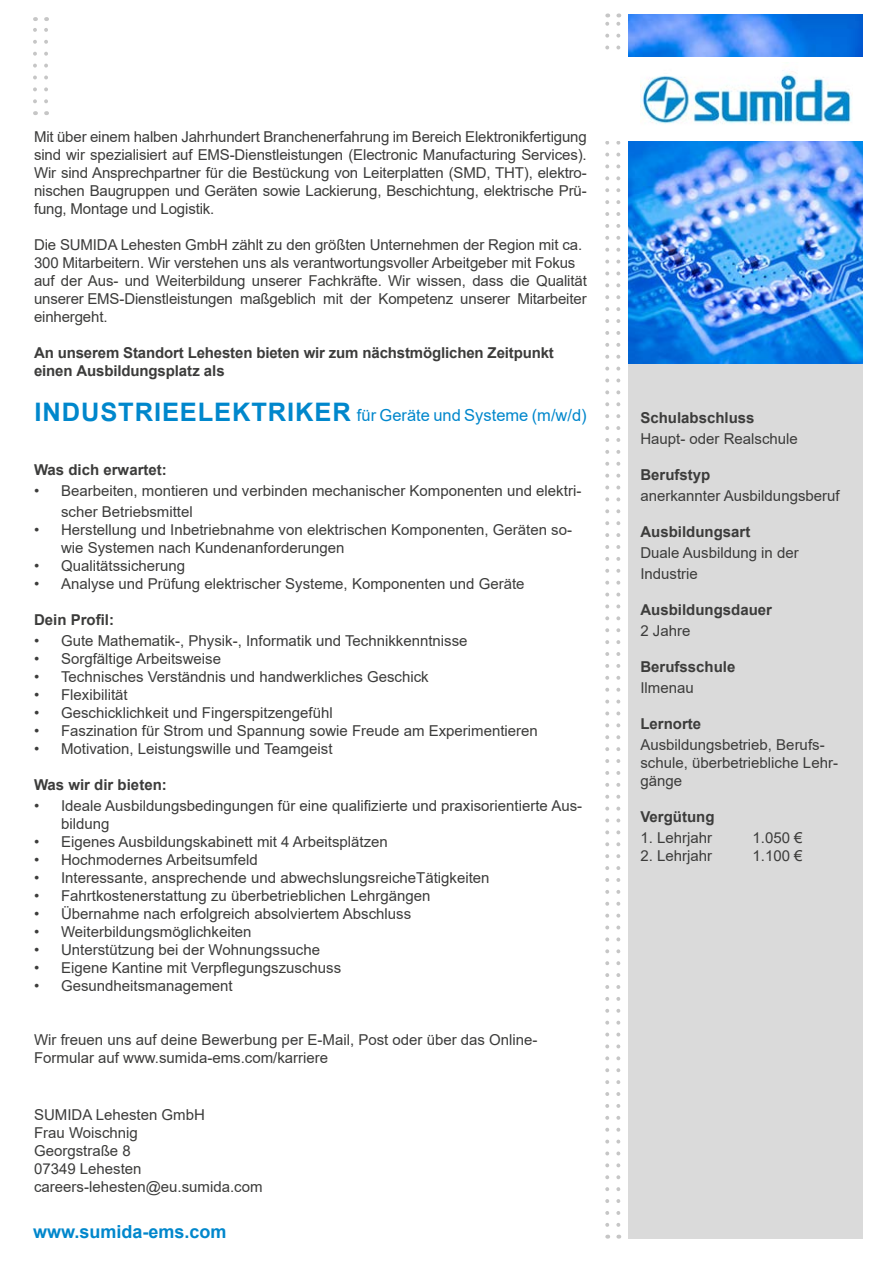
<style>
.page{position:relative;width:893px;height:1263px;background:#fff}
.page>*{position:absolute;margin:0;border:0;box-sizing:border-box;transform-origin:0 0}
.t1{font:700 18px "Arial";color:#0087cc}
.t2{font:16.5px "Arial";color:#0087cc}
.t3{font:15px/18px "Arial";color:#3c3c3b}
.t4{font:700 15px/18px "Arial";color:#3c3c3b}
.s1{font-weight:700;font-size:25.5px}
</style>
<div class="page">
<div style="left:629px;top:15px;width:234px;height:1224px;background:#dadada"></div>
<svg style="left:605px;top:14px;width:4px;height:1211px"></svg>
<svg style="left:616px;top:14px;width:4px;height:1211px"></svg>
<img style="left:629px;top:15px;width:234px;height:348px">
<div style="left:602px;top:57px;width:264px;height:84px;background:#fff"></div>
<svg style="left:33px;top:17px;width:4px;height:84px"></svg>
<svg style="left:44px;top:17px;width:4px;height:84px"></svg>
<img style="left:640px;top:71px;width:212px;height:53px">
<p class="t3" style="left:34px;top:127px;width:554px;text-align:justify">Mit über einem halben Jahrhundert Branchenerfahrung im Bereich Elektronikfertigung sind wir spezialisiert auf EMS-Dienstleistungen (Electronic Manufacturing Services).<br>Wir sind Ansprechpartner für die Bestückung von Leiterplatten (SMD, THT), elektro&shy;nischen Baugruppen und Geräten sowie Lackierung, Beschichtung, elektrische Prü&shy;fung, Montage und Logistik.</p>
<p class="t3" style="left:34px;top:235px;width:554px">Die SUMIDA Lehesten GmbH zählt zu den größten Unternehmen der Region mit ca.<br>300 Mitarbeitern. Wir verstehen uns als verantwortungsvoller Arbeitgeber mit Fokus auf der Aus- und Weiterbildung unserer Fachkräfte. Wir wissen, dass die Qualität unserer EMS-Dienstleistungen maßgeblich mit der Kompetenz unserer Mitarbeiter einhergeht.</p>
<p class="t4" style="left:34px;top:343px;width:521px">An unserem Standort Lehesten bieten wir zum nächstmöglichen Zeitpunkt einen Ausbildungsplatz als</p>
<p class="t2" style="left:34px;top:403px;width:554px"><span class="s1">INDUSTRIEELEKTRIKER</span> für Geräte und Systeme (m/w/d)</p>
<p class="t4" style="left:34px;top:460px;width:134px">Was dich erwartet:</p>
<p class="t3" style="left:61px;top:480px;width:522px;line-height:21px;text-indent:-27px">• Bearbeiten, montieren und verbinden mechanischer Komponenten und elektri&shy;scher Betriebsmittel</p>
<p class="t3" style="left:61px;top:520px;width:513px;text-indent:-27px">• Herstellung und Inbetriebnahme von elektrischen Komponenten, Geräten so&shy;wie Systemen nach Kundenanforderungen</p>
<p class="t3" style="left:34px;top:556px;width:153px">• Qualitätssicherung</p>
<p class="t3" style="left:34px;top:574px;width:492px">• Analyse und Prüfung elektrischer Systeme, Komponenten und Geräte</p>
<p class="t4" style="left:34px;top:610px;width:82px">Dein Profil:</p>
<p class="t3" style="left:34px;top:631px;width:435px">• Gute Mathematik-, Physik-, Informatik und Technikkenntnisse</p>
<p class="t3" style="left:34px;top:649px;width:189px">• Sorgfältige Arbeitsweise</p>
<p class="t3" style="left:34px;top:667px;width:396px">• Technisches Verständnis und handwerkliches Geschick</p>
<p class="t3" style="left:34px;top:685px;width:95px">• Flexibilität</p>
<p class="t3" style="left:34px;top:703px;width:300px">• Geschicklichkeit und Fingerspitzengefühl</p>
<p class="t3" style="left:34px;top:721px;width:505px">• Faszination für Strom und Spannung sowie Freude am Experimentieren</p>
<p class="t3" style="left:34px;top:739px;width:300px">• Motivation, Leistungswille und Teamgeist</p>
<p class="t4" style="left:34px;top:775px;width:134px">Was wir dir bieten:</p>
<p class="t3" style="left:61px;top:796px;width:523px;text-indent:-27px">• Ideale Ausbildungsbedingungen für eine qualifizierte und praxisorientierte Aus&shy;bildung</p>
<p class="t3" style="left:34px;top:832px;width:355px">• Eigenes Ausbildungskabinett mit 4 Arbeitsplätzen</p>
<p class="t3" style="left:34px;top:850px;width:225px">• Hochmodernes Arbeitsumfeld</p>
<p class="t3" style="left:34px;top:868px;width:457px">• Interessante, ansprechende und abwechslungsreicheTätigkeiten</p>
<p class="t3" style="left:34px;top:886px;width:398px">• Fahrtkostenerstattung zu überbetrieblichen Lehrgängen</p>
<p class="t3" style="left:34px;top:904px;width:379px">• Übernahme nach erfolgreich absolviertem Abschluss</p>
<p class="t3" style="left:34px;top:922px;width:219px">• Weiterbildungsmöglichkeiten</p>
<p class="t3" style="left:34px;top:940px;width:288px">• Unterstützung bei der Wohnungssuche</p>
<p class="t3" style="left:34px;top:958px;width:309px">• Eigene Kantine mit Verpflegungszuschuss</p>
<p class="t3" style="left:34px;top:976px;width:200px">• Gesundheitsmanagement</p>
<p class="t3" style="left:34px;top:1030px;width:505px">Wir freuen uns auf deine Bewerbung per E-Mail, Post oder über das Online-<br>Formular auf www.sumida-ems.com/karriere</p>
<p class="t3" style="left:34px;top:1105px;width:230px">SUMIDA Lehesten GmbH<br>Frau Woischnig<br>Georgstraße 8<br>07349 Lehesten careers-lehesten@eu.sumida.com</p>
<p class="t1" style="left:33px;top:1219px;width:195px">www.sumida-ems.com</p>
<p class="t4" style="left:640px;top:409px;width:116px">Schulabschluss</p>
<p class="t3" style="left:640px;top:430px;width:159px">Haupt- oder Realschule</p>
<p class="t4" style="left:640px;top:466px;width:72px">Berufstyp</p>
<p class="t3" style="left:640px;top:487px;width:201px">anerkannter Ausbildungsberuf</p>
<p class="t4" style="left:640px;top:523px;width:112px">Ausbildungsart</p>
<p class="t3" style="left:640px;top:542px;width:160px;line-height:21px">Duale Ausbildung in der<br>Industrie</p>
<p class="t4" style="left:640px;top:601px;width:133px">Ausbildungsdauer</p>
<p class="t3" style="left:640px;top:622px;width:52px">2 Jahre</p>
<p class="t4" style="left:640px;top:658px;width:97px">Berufsschule</p>
<p class="t3" style="left:640px;top:679px;width:55px">Ilmenau</p>
<p class="t4" style="left:640px;top:715px;width:62px">Lernorte</p>
<p class="t3" style="left:640px;top:736px;width:199px">Ausbildungsbetrieb, Berufs&shy;schule, überbetriebliche Lehr&shy;gänge</p>
<p class="t4" style="left:640px;top:808px;width:76px">Vergütung</p>
<p class="t3" style="left:640px;top:829px;width:73px">1. Lehrjahr</p>
<p class="t3" style="left:753px;top:829px;width:52px">1.050 €</p>
<p class="t3" style="left:640px;top:847px;width:73px">2. Lehrjahr</p>
<p class="t3" style="left:753px;top:847px;width:52px">1.100 €</p>
</div>
